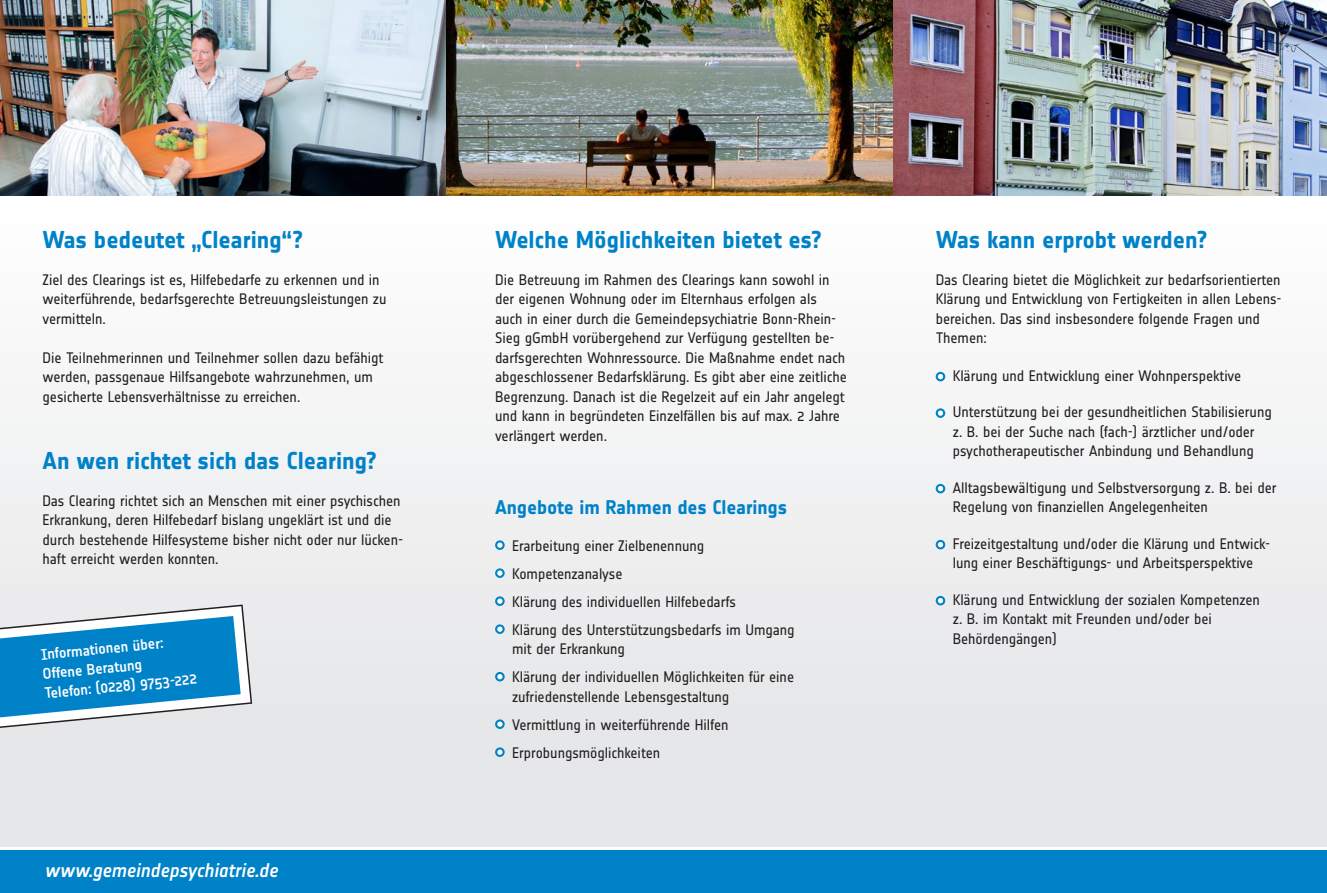
<style>
.page{position:relative;width:1327px;height:893px;background:#fff}
.page>*{position:absolute;margin:0;border:0;box-sizing:border-box;transform-origin:0 0}
.t1{font:700 24px "Notes Esa";letter-spacing:-.005em;color:#0082c8}
.t2{font:700 19.5px "Notes Esa";letter-spacing:-.005em;color:#0082c8}
.t3{font:italic 500 19.5px "Notes";letter-spacing:-.005em;color:#fff}
.t4{font:15px/19.5px "Notes";letter-spacing:-.005em;color:#231f20}
.t5{font:500 15px/19.5px "Notes";color:#fff}
</style>
<div class="page">
<div style="left:0;top:196px;width:1327px;height:650px;background:linear-gradient(to right,#f1f2f3,#eff0f1)"></div>
<div style="left:0;top:850px;width:1327px;height:43px;background:#0082c8"></div>
<svg style="left:0;top:601px;width:255px;height:133px;background:#66aed5"></svg>
<svg style="left:936px;top:373px;width:8px;height:7px"></svg>
<div style="left:935px;top:372px;width:10px;height:9px;border:2px solid #0082c8;border-radius:50%"></div>
<div style="left:936px;top:409px;width:8px;height:8px;background:#fff;border-radius:50%"></div>
<div style="left:935px;top:408px;width:10px;height:10px;border:2px solid #0082c8;border-radius:50%"></div>
<div style="left:936px;top:485px;width:8px;height:7px;background:#fff;border-radius:50%"></div>
<div style="left:935px;top:484px;width:10px;height:9px;border:2px solid #0082c8;border-radius:50%"></div>
<div style="left:936px;top:541px;width:8px;height:7px;background:#fff;border-radius:50%"></div>
<div style="left:935px;top:540px;width:10px;height:9px;border:2px solid #0082c8;border-radius:50%"></div>
<div style="left:936px;top:597px;width:8px;height:7px;background:#fff;border-radius:50%"></div>
<div style="left:935px;top:596px;width:10px;height:9px;border:2px solid #0082c8;border-radius:50%"></div>
<div style="left:496px;top:541px;width:7px;height:8px;background:#fff;border-radius:50%"></div>
<div style="left:495px;top:540px;width:10px;height:10px;border:2px solid #0082c8;border-radius:50%"></div>
<div style="left:496px;top:569px;width:7px;height:8px;background:#fff;border-radius:50%"></div>
<div style="left:495px;top:568px;width:10px;height:10px;border:2px solid #0082c8;border-radius:50%"></div>
<div style="left:496px;top:597px;width:7px;height:8px;background:#fff;border-radius:50%"></div>
<div style="left:495px;top:596px;width:10px;height:10px;border:2px solid #0082c8;border-radius:50%"></div>
<div style="left:496px;top:625px;width:7px;height:8px;background:#fff;border-radius:50%"></div>
<div style="left:495px;top:624px;width:10px;height:10px;border:2px solid #0082c8;border-radius:50%"></div>
<div style="left:496px;top:673px;width:7px;height:7px;background:#fff;border-radius:50%"></div>
<div style="left:495px;top:672px;width:10px;height:9px;border:2px solid #0082c8;border-radius:50%"></div>
<div style="left:496px;top:720px;width:7px;height:8px;background:#fff;border-radius:50%"></div>
<div style="left:495px;top:719px;width:10px;height:10px;border:2px solid #0082c8;border-radius:50%"></div>
<div style="left:496px;top:748px;width:7px;height:8px;background:#fff;border-radius:50%"></div>
<div style="left:495px;top:747px;width:10px;height:10px;border:2px solid #0082c8;border-radius:50%"></div>
<img style="left:0;top:0;width:1327px;height:196px">
<h1 class="t1" style="left:43px;top:226px;width:262px">Was bedeutet „Clearing“?</h1>
<p class="t4" style="left:43px;top:270px;width:345px">Ziel des Clearings ist es, Hilfebedarfe zu erkennen und in weiterführende, bedarfsgerechte Betreuungsleistungen zu vermitteln.</p>
<p class="t4" style="left:43px;top:348px;width:342px">Die Teilnehmerinnen und Teilnehmer sollen dazu befähigt werden, passgenaue Hilfsangebote wahrzunehmen, um gesicherte Lebensverhältnisse zu erreichen.</p>
<h1 class="t1" style="left:43px;top:447px;width:336px">An wen richtet sich das Clearing?</h1>
<p class="t4" style="left:43px;top:491px;width:362px">Das Clearing richtet sich an Menschen mit einer psychischen Erkrankung, deren Hilfebedarf bislang ungeklärt ist und die durch bestehende Hilfesysteme bisher nicht oder nur lücken&shy;haft erreicht werden konnten.</p>
<p class="t5" style="left:40px;top:645px;width:154px;rotate:-6deg">Informationen über:<br>Offene Beratung<br>Telefon: (0228) 9753-222</p>
<h2 class="t3" style="left:45px;top:859px;width:235px">www.gemeindepsychiatrie.de</h2>
<h1 class="t1" style="left:495px;top:226px;width:328px">Welche Möglichkeiten bietet es?</h1>
<p class="t4" style="left:495px;top:270px;width:353px">Die Betreuung im Rahmen des Clearings kann sowohl in der eigenen Wohnung oder im Elternhaus erfolgen als auch in einer durch die Gemeindepsychiatrie Bonn-Rhein-Sieg gGmbH vorübergehend zur Verfügung gestellten be&shy;darfsgerechten Wohnressource. Die Maßnahme endet nach abgeschlossener Bedarfsklärung. Es gibt aber eine zeitliche Begrenzung. Danach ist die Regelzeit auf ein Jahr angelegt und kann in begründeten Einzelfällen bis auf max. 2 Jahre verlängert werden.</p>
<h2 class="t2" style="left:495px;top:496px;width:293px">Angebote im Rahmen des Clearings</h2>
<p class="t4" style="left:512px;top:531px;width:284px;line-height:28px">Erarbeitung einer Zielbenennung Kompetenzanalyse<br>Klärung des individuellen Hilfebedarfs<br>Klärung des Unterstützungsbedarfs im Umgang</p>
<p class="t4" style="left:512px;top:635px;width:283px;line-height:28px">mit der Erkrankung<br>Klärung der individuellen Möglichkeiten für eine</p>
<p class="t4" style="left:512px;top:682px;width:219px;line-height:28px;text-align:justify">zufriedenstellende Lebensgestaltung Vermittlung in weiterführende Hilfen Erprobungsmöglichkeiten</p>
<h1 class="t1" style="left:935px;top:226px;width:273px">Was kann erprobt werden?</h1>
<p class="t4" style="left:935px;top:270px;width:347px">Das Clearing bietet die Möglichkeit zur bedarfsorientierten Klärung und Entwicklung von Fertigkeiten in allen Lebens&shy;bereichen. Das sind insbesondere folgende Fragen und Themen:</p>
<p class="t4" style="left:952px;top:366px;width:290px">Klärung und Entwicklung einer Wohnperspektive</p>
<p class="t4" style="left:952px;top:402px;width:320px">Unterstützung bei der gesundheitlichen Stabilisierung z. B. bei der Suche nach (fach-) ärztlicher und/oder psychotherapeutischer Anbindung und Behandlung</p>
<p class="t4" style="left:952px;top:478px;width:325px">Alltagsbewältigung und Selbstversorgung z. B. bei der<br>Regelung von finanziellen Angelegenheiten</p>
<p class="t4" style="left:952px;top:534px;width:319px">Freizeitgestaltung und/oder die Klärung und Entwick&shy;lung einer Beschäftigungs- und Arbeitsperspektive</p>
<p class="t4" style="left:952px;top:590px;width:309px">Klärung und Entwicklung der sozialen Kompetenzen z. B. im Kontakt mit Freunden und/oder bei<br>Behördengängen)</p>
</div>
